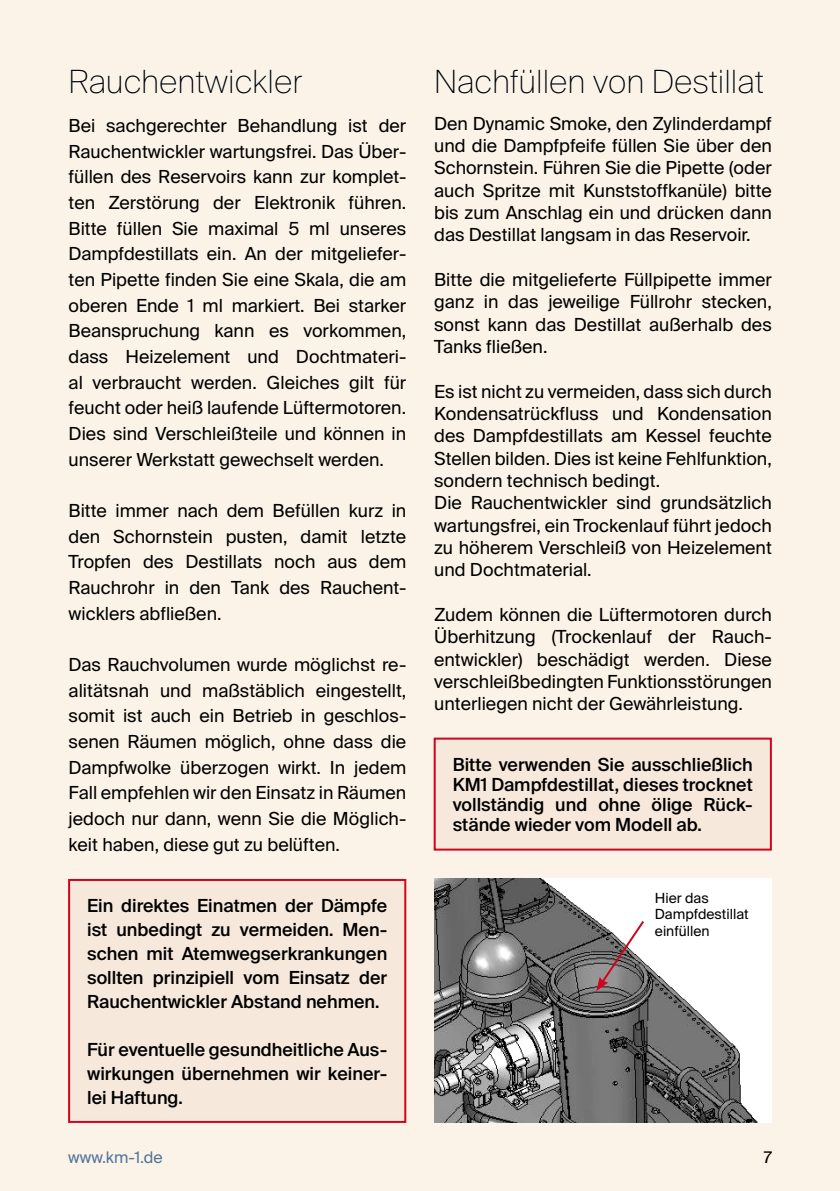
<style>
.page{position:relative;width:840px;height:1191px;background:#fff}
.page>*{position:absolute;margin:0;border:0;box-sizing:border-box;transform-origin:0 0}
.t1{font:100 32px "Suisse Intl";color:#000}
.t2{font:18px/25.6px "Suisse Intl";color:#000;text-align:justify}
.t3{font:500 18px/24px "Suisse Intl";color:#000;text-align:justify}
.t4{font:16px "Suisse Intl";letter-spacing:.005em;color:#50759b}
.t5{font:16px "Suisse Intl";color:#000}
.t6{font:14px/16.8px "Suisse Intl";color:#000}
</style>
<div class="page">
<div style="left:0;top:0;width:839px;height:1191px;background:#fcf3e8"></div>
<img style="left:434px;top:879px;width:337px;height:244px">
<svg style="left:596px;top:918px;width:49px;height:73px"></svg>
<svg style="left:71px;top:69px;width:231px;height:25px"></svg>
<div style="left:69px;top:880px;width:336px;height:242px;background:#f6e8db"></div>
<div style="left:68px;top:879px;width:338px;height:244px;border:2px solid #cf051d"></div>
<svg style="left:436px;top:69px;width:103px;height:25px"></svg>
<svg style="left:545px;top:70px;width:39px;height:24px"></svg>
<svg style="left:593px;top:75px;width:49px;height:19px"></svg>
<svg style="left:654px;top:69px;width:73px;height:25px"></svg>
<svg style="left:733px;top:70px;width:30px;height:24px"></svg>
<div style="left:434px;top:738px;width:336px;height:111px;background:#f6e8db"></div>
<div style="left:433px;top:737px;width:338px;height:113px;border:2px solid #cf051d"></div>
<h1 class="t1" style="left:69px;top:63px;width:235px">Rauchentwickler</h1>
<p class="t2" style="left:69px;top:113px;width:339px;text-align:left">Bei sachgerechter Behandlung ist der Rauchentwickler wartungsfrei. Das Über&shy;füllen des Reservoirs kann zur komplet&shy;ten Zerstörung der Elektronik führen.<br>Bitte füllen Sie maximal 5 ml unseres Dampfdestillats ein. An der mitgeliefer&shy;ten Pipette finden Sie eine Skala, die am oberen Ende 1 ml markiert. Bei starker Beanspruchung kann es vorkommen, dass Heizelement und Dochtmateri&shy;al verbraucht werden. Gleiches gilt für feucht oder heiß laufende Lüftermotoren.<br>Dies sind Verschleißteile und können in unserer Werkstatt gewechselt werden.</p>
<p class="t2" style="left:69px;top:498px;width:339px">Bitte immer nach dem Befüllen kurz in den Schornstein pusten, damit letzte Tropfen des Destillats noch aus dem Rauchrohr in den Tank des Rauchent&shy;wicklers abfließen.</p>
<p class="t2" style="left:69px;top:652px;width:339px">Das Rauchvolumen wurde möglichst re&shy;alitätsnah und maßstäblich eingestellt, somit ist auch ein Betrieb in geschlos&shy;senen Räumen möglich, ohne dass die Dampfwolke überzogen wirkt. In jedem Fall empfehlen wir den Einsatz in Räumen jedoch nur dann, wenn Sie die Möglich&shy;keit haben, diese gut zu belüften.</p>
<p class="t3" style="left:87px;top:893px;width:301px">Ein direktes Einatmen der Dämpfe ist unbedingt zu vermeiden. Men&shy;schen mit Atemwegserkrankungen sollten prinzipiell vom Einsatz der Rauchentwickler Abstand nehmen.</p>
<p class="t3" style="left:87px;top:1037px;width:301px">Für eventuelle gesundheitliche Aus&shy;wirkungen übernehmen wir keiner&shy;lei Haftung.</p>
<h1 class="t1" style="left:434px;top:63px;width:331px">Nachfüllen von Destillat</h1>
<p class="t2" style="left:434px;top:112px;width:339px;line-height:22.4px">Den Dynamic Smoke, den Zylinderdampf und die Dampfpfeife füllen Sie über den Schornstein. Führen Sie die Pipette (oder auch Spritze mit Kunststoffkanüle) bitte bis zum Anschlag ein und drücken dann das Destillat langsam in das Reservoir.</p>
<p class="t2" style="left:434px;top:268px;width:339px;line-height:22.4px">Bitte die mitgelieferte Füllpipette immer ganz in das jeweilige Füllrohr stecken, sonst kann das Destillat außerhalb des Tanks fließen.</p>
<p class="t2" style="left:434px;top:380px;width:339px;line-height:22.4px;text-align:left">Es ist nicht zu vermeiden, dass sich durch Kondensatrückfluss und Kondensation des Dampfdestillats am Kessel feuchte Stellen bilden. Dies ist keine Fehlfunktion, sondern technisch bedingt.<br>Die Rauchentwickler sind grundsätzlich wartungsfrei, ein Trockenlauf führt jedoch zu höherem Verschleiß von Heizelement und Dochtmaterial.</p>
<p class="t2" style="left:434px;top:603px;width:339px;line-height:22.4px">Zudem können die Lüftermotoren durch Überhitzung (Trockenlauf der Rauch&shy;entwickler) beschädigt werden. Diese verschleißbedingten Funktionsstörungen unterliegen nicht der Gewährleistung.</p>
<p class="t3" style="left:452px;top:754px;width:301px;line-height:20px">Bitte verwenden Sie ausschließlich KM1 Dampfdestillat, dieses trocknet vollständig und ohne ölige Rück&shy;stände wieder vom Modell ab.</p>
<p class="t6" style="left:654px;top:889px;width:95px">Hier das<br>Dampfdestillat einfüllen</p>
<p class="t4" style="left:68px;top:1148px;width:96px">www.km-1.de</p>
<p class="t5" style="left:763px;top:1148px;width:10px">7</p>
</div>
